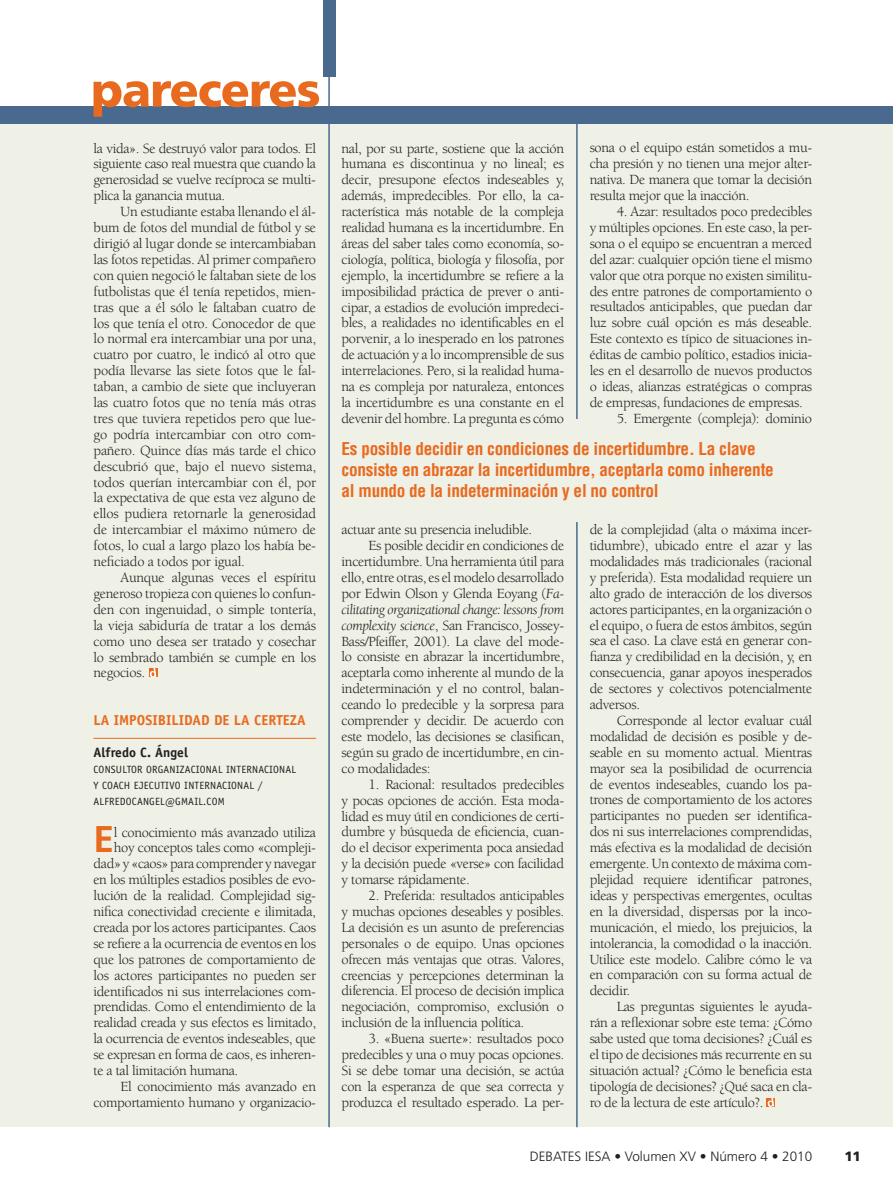
<style>
.page{position:relative;width:893px;height:1191px;background:#fff}
.page>*{position:absolute;margin:0;border:0;box-sizing:border-box;transform-origin:0 0}
.t1{font:700 37.2px "Frutiger";color:#e86a1f}
.t2{font:700 condensed 17.25px/21px "Helvetica";letter-spacing:-.015em;color:#e86a1f}
.t3{font:14.4px/15.9px "Berkeley";letter-spacing:-.025em;color:#231f20;text-align:justify}
.t4{font:italic 14.4px "Berkeley";letter-spacing:-.025em;color:#231f20}
.t5{font:700 14.4px "Officina Sans";letter-spacing:.005em;color:#e86a1f}
.t6{font:300 13.5px "Frutiger";color:#231f20}
.t7{font:700 13.5px "Officina Sans";color:#231f20}
.t8{font:900 13.5px "Frutiger";color:#231f20}
.t9{font:10.5px/15.9px "Officina Sans";letter-spacing:.02em;color:#231f20}
.s1{font-style:italic}
</style>
<div class="page">
<div style="left:0;top:107px;width:893px;height:1020px;background:#eff0e6"></div>
<div style="left:0;top:106px;width:893px;height:17px;background:#496a8e"></div>
<hr style="left:576px;top:110px;width:2px;height:1017px;background:#496a8e">
<hr style="left:328px;top:0;width:2px;height:1127px;background:#496a8e">
<div style="left:323px;top:0;width:12px;height:77px;background:#496a8e"></div>
<svg style="left:94px;top:81px;width:225px;height:36px"></svg>
<hr style="left:94px;top:738px;width:222px;height:1px;background:#e86a1f">
<div style="left:149px;top:668px;width:9px;height:9px;background:#e86a1f"></div>
<svg style="left:150px;top:668px;width:6px;height:9px"></svg>
<div style="left:766px;top:1097px;width:9px;height:9px;background:#e86a1f"></div>
<svg style="left:767px;top:1097px;width:7px;height:10px"></svg>
<p class="t3" style="left:94px;top:140px;width:224px">la vida». Se destruyó valor para todos. El siguiente caso real muestra que cuando la generosidad se vuelve recíproca se multi&shy;plica la ganancia mutua.</p>
<p class="t3" style="left:94px;top:204px;width:224px;text-indent:27px">Un estudiante estaba llenando el ál&shy;bum de fotos del mundial de fútbol y se dirigió al lugar donde se intercambiaban las fotos repetidas. Al primer compañero con quien negoció le faltaban siete de los futbolistas que él tenía repetidos, mien&shy;tras que a él sólo le faltaban cuatro de los que tenía el otro. Conocedor de que lo normal era intercambiar una por una, cuatro por cuatro, le indicó al otro que podía llevarse las siete fotos que le fal&shy;taban, a cambio de siete que incluyeran las cuatro fotos que no tenía más otras tres que tuviera repetidos pero que lue&shy;go podría intercambiar con otro com&shy;pañero. Quince días más tarde el chico descubrió que, bajo el nuevo sistema, todos querían intercambiar con él, por la expectativa de que esta vez alguno de ellos pudiera retornarle la generosidad de intercambiar el máximo número de fotos, lo cual a largo plazo los había be&shy;neficiado a todos por igual.</p>
<p class="t3" style="left:94px;top:570px;width:224px;text-indent:27px">Aunque algunas veces el espíritu generoso tropieza con quienes lo confun&shy;den con ingenuidad, o simple tontería, la vieja sabiduría de tratar a los demás como uno desea ser tratado y cosechar lo sembrado también se cumple en los negocios.</p>
<p class="t5" style="left:94px;top:711px;width:214px">LA IMPOSIBILIDAD DE LA CERTEZA</p>
<p class="t7" style="left:94px;top:744px;width:96px">ALFREDO C. ÁNGEL</p>
<p class="t9" style="left:94px;top:761px;width:204px">CONSULTOR ORGANIZACIONAL INTERNACIONAL<br>Y COACH EJECUTIVO INTERNACIONAL /<br>ALFREDOCANGEL@GMAIL.COM</p>
<h1 class="t1" style="left:94px;top:817px;width:22px">E</h1>
<p class="t3" style="left:114px;top:824px;width:204px">l conocimiento más avanzado utiliza</p>
<p class="t3" style="left:114px;top:840px;width:204px">hoy conceptos tales como «compleji-</p>
<p class="t3" style="left:94px;top:856px;width:224px">dad» y «caos» para comprender y navegar</p>
<p class="t3" style="left:94px;top:872px;width:224px">en los múltiples estadios posibles de evo-</p>
<p class="t3" style="left:94px;top:888px;width:224px">lución de la realidad. Complejidad sig-</p>
<p class="t3" style="left:94px;top:904px;width:224px">nifica conectividad creciente e ilimitada,</p>
<p class="t3" style="left:94px;top:919px;width:224px">creada por los actores participantes. Caos</p>
<p class="t3" style="left:94px;top:935px;width:224px">se refiere a la ocurrencia de eventos en los</p>
<p class="t3" style="left:94px;top:951px;width:224px">que los patrones de comportamiento de</p>
<p class="t3" style="left:94px;top:967px;width:224px">los actores participantes no pueden ser</p>
<p class="t3" style="left:94px;top:983px;width:224px">identificados ni sus interrelaciones com-</p>
<p class="t3" style="left:94px;top:999px;width:224px">prendidas. Como el entendimiento de la</p>
<p class="t3" style="left:94px;top:1015px;width:224px">realidad creada y sus efectos es limitado,</p>
<p class="t3" style="left:94px;top:1031px;width:224px">la ocurrencia de eventos indeseables, que</p>
<p class="t3" style="left:94px;top:1047px;width:224px">se expresan en forma de caos, es inheren-</p>
<p class="t3" style="left:94px;top:1063px;width:146px">te a tal limitación humana.</p>
<p class="t3" style="left:121px;top:1078px;width:197px">El conocimiento más avanzado en</p>
<p class="t3" style="left:94px;top:1094px;width:224px">comportamiento humano y organizacio-</p>
<p class="t3" style="left:342px;top:140px;width:224px">nal, por su parte, sostiene que la acción humana es discontinua y no lineal; es decir, presupone efectos indeseables y, además, impredecibles. Por ello, la ca&shy;racterística más notable de la compleja realidad humana es la incertidumbre. En áreas del saber tales como economía, so&shy;ciología, política, biología y filosofía, por ejemplo, la incertidumbre se refiere a la imposibilidad práctica de prever o anti&shy;cipar, a estadios de evolución impredeci&shy;bles, a realidades no identificables en el porvenir, a lo inesperado en los patrones de actuación y a lo incomprensible de sus interrelaciones. Pero, si la realidad huma&shy;na es compleja por naturaleza, entonces la incertidumbre es una constante en el devenir del hombre. La pregunta es cómo</p>
<p class="t3" style="left:590px;top:140px;width:224px">sona o el equipo están sometidos a mu&shy;cha presión y no tienen una mejor alter&shy;nativa. De manera que tomar la decisión resulta mejor que la inacción.</p>
<p class="t3" style="left:590px;top:204px;width:224px;text-indent:27px">4. Azar: resultados poco predecibles y múltiples opciones. En este caso, la per&shy;sona o el equipo se encuentran a merced del azar: cualquier opción tiene el mismo valor que otra porque no existen similitu&shy;des entre patrones de comportamiento o resultados anticipables, que puedan dar luz sobre cuál opción es más deseable.<br>Este contexto es típico de situaciones in&shy;éditas de cambio político, estadios inicia&shy;les en el desarrollo de nuevos productos o ideas, alianzas estratégicas o compras de empresas, fundaciones de empresas.</p>
<p class="t3" style="left:617px;top:410px;width:197px">5. Emergente (compleja): dominio</p>
<p class="t2" style="left:342px;top:438px;width:434px">Es posible decidir en condiciones de incertidumbre. La clave consiste en abrazar la incertidumbre, aceptarla como inherente al mundo de la indeterminación y el no control</p>
<p class="t3" style="left:342px;top:522px;width:192px">actuar ante su presencia ineludible.</p>
<p class="t3" style="left:369px;top:538px;width:197px">Es posible decidir en condiciones de</p>
<p class="t3" style="left:342px;top:554px;width:224px">incertidumbre. Una herramienta útil para</p>
<p class="t3" style="left:342px;top:570px;width:224px">ello, entre otras, es el modelo desarrollado</p>
<p class="t3" style="left:342px;top:585px;width:224px">por Edwin Olson y Glenda Eoyang (<span class="s1">Fa-</span></p>
<p class="t4" style="left:342px;top:602px;width:224px">cilitating organizational change: lessons from</p>
<p class="t3" style="left:342px;top:617px;width:223px"><span class="s1">complexity science</span>, San Francisco, Jossey-</p>
<p class="t3" style="left:342px;top:633px;width:224px">Bass/Pfeiffer, 2001). La clave del mode-</p>
<p class="t3" style="left:342px;top:649px;width:224px">lo consiste en abrazar la incertidumbre,</p>
<p class="t3" style="left:342px;top:665px;width:224px">aceptarla como inherente al mundo de la</p>
<p class="t3" style="left:342px;top:681px;width:224px">indeterminación y el no control, balan-</p>
<p class="t3" style="left:342px;top:697px;width:224px">ceando lo predecible y la sorpresa para</p>
<p class="t3" style="left:342px;top:713px;width:224px">comprender y decidir. De acuerdo con</p>
<p class="t3" style="left:342px;top:729px;width:224px">este modelo, las decisiones se clasifican,</p>
<p class="t3" style="left:342px;top:744px;width:224px">según su grado de incertidumbre, en cin-</p>
<p class="t3" style="left:342px;top:760px;width:90px">co modalidades:</p>
<p class="t3" style="left:342px;top:776px;width:224px;text-indent:27px">1. Racional: resultados predecibles y pocas opciones de acción. Esta moda&shy;lidad es muy útil en condiciones de certi&shy;dumbre y búsqueda de eficiencia, cuan&shy;do el decisor experimenta poca ansiedad y la decisión puede «verse» con facilidad y tomarse rápidamente.</p>
<p class="t3" style="left:342px;top:888px;width:224px;text-indent:27px">2. Preferida: resultados anticipables y muchas opciones deseables y posibles.<br>La decisión es un asunto de preferencias personales o de equipo. Unas opciones ofrecen más ventajas que otras. Valores, creencias y percepciones determinan la diferencia. El proceso de decisión implica negociación, compromiso, exclusión o inclusión de la influencia política.</p>
<p class="t3" style="left:342px;top:1031px;width:224px;text-indent:27px">3. «Buena suerte»: resultados poco predecibles y una o muy pocas opciones.<br>Si se debe tomar una decisión, se actúa con la esperanza de que sea correcta y produzca el resultado esperado. La per-</p>
<p class="t3" style="left:590px;top:522px;width:224px">de la complejidad (alta o máxima incer&shy;tidumbre), ubicado entre el azar y las modalidades más tradicionales (racional y preferida). Esta modalidad requiere un alto grado de interacción de los diversos actores participantes, en la organización o el equipo, o fuera de estos ámbitos, según sea el caso. La clave está en generar con&shy;fianza y credibilidad en la decisión, y, en consecuencia, ganar apoyos inesperados de sectores y colectivos potencialmente adversos.</p>
<p class="t3" style="left:590px;top:713px;width:224px;text-indent:27px">Corresponde al lector evaluar cuál modalidad de decisión es posible y de&shy;seable en su momento actual. Mientras mayor sea la posibilidad de ocurrencia de eventos indeseables, cuando los pa&shy;trones de comportamiento de los actores participantes no pueden ser identifica&shy;dos ni sus interrelaciones comprendidas, más efectiva es la modalidad de decisión emergente. Un contexto de máxima com&shy;plejidad requiere identificar patrones, ideas y perspectivas emergentes, ocultas en la diversidad, dispersas por la inco&shy;municación, el miedo, los prejuicios, la intolerancia, la comodidad o la inacción.<br>Utilice este modelo. Calibre cómo le va en comparación con su forma actual de decidir.</p>
<p class="t3" style="left:590px;top:999px;width:224px;text-indent:27px">Las preguntas siguientes le ayuda&shy;rán a reflexionar sobre este tema: ¿Cómo sabe usted que toma decisiones? ¿Cuál es el tipo de decisiones más recurrente en su situación actual? ¿Cómo le beneficia esta tipología de decisiones? ¿Qué saca en cla&shy;ro de la lectura de este artículo?.</p>
<p class="t6" style="left:530px;top:1148px;width:284px">DEBATES IESA • Volumen XV • Número 4 • 2010</p>
<p class="t8" style="left:844px;top:1148px;width:18px">11</p>
</div>
